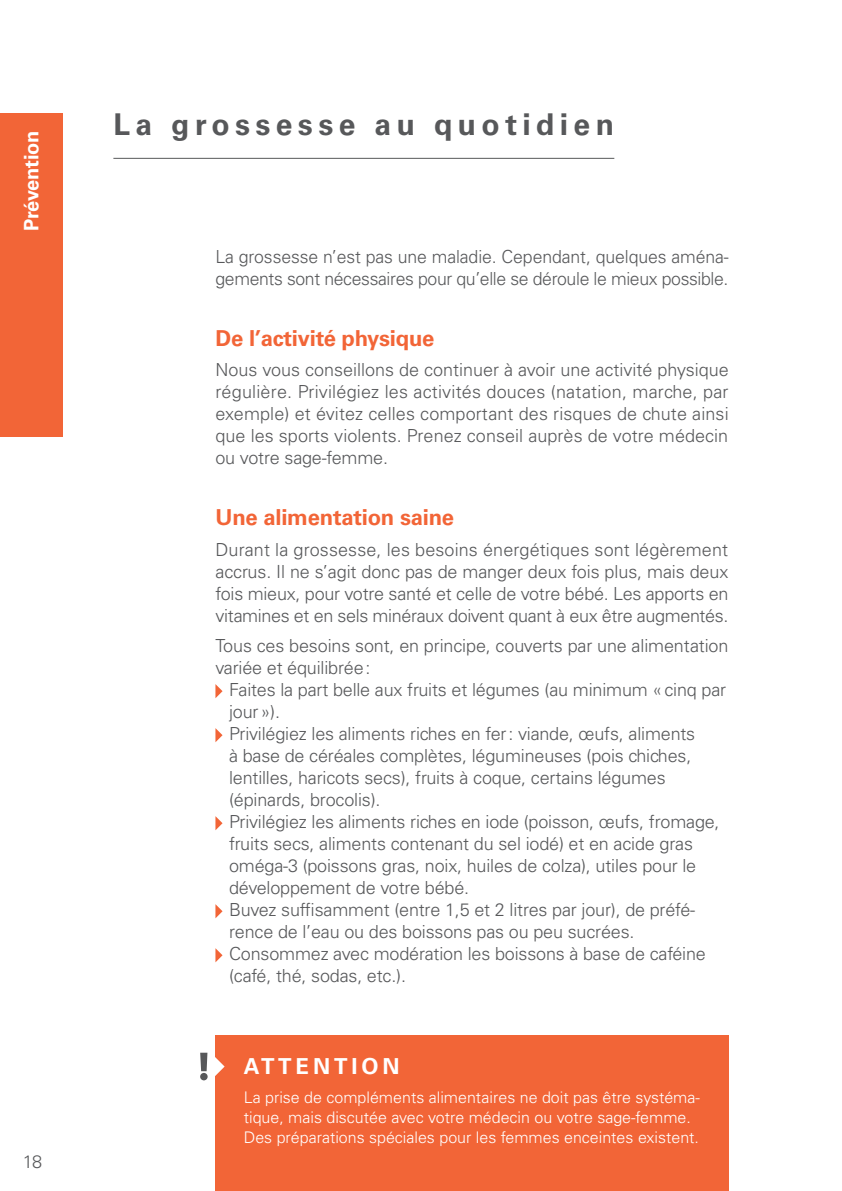
<style>
.page{position:relative;width:842px;height:1191px;background:#fff}
.page>*{position:absolute;margin:0;border:0;box-sizing:border-box;transform-origin:0 0}
.t1{font:700 30px "Univers LT Std";letter-spacing:.18em;color:#57585a}
.t2{font:700 22px "Univers LT Std";letter-spacing:-.01em;color:#f26537}
.t3{font:700 22px "Univers LT Std";letter-spacing:.18em;color:#fff}
.t4{font:700 20px "Univers LT Std";letter-spacing:-.01em;color:#fff}
.t5{font:300 18px/22px "Univers LT Std";letter-spacing:-.01em;color:#57585a}
.t6{font:300 16px/20px "Univers LT Std";color:#fff}
</style>
<div class="page">
<svg style="left:215px;top:684px;width:8px;height:14px"></svg>
<svg style="left:215px;top:728px;width:8px;height:14px"></svg>
<svg style="left:215px;top:816px;width:8px;height:14px"></svg>
<svg style="left:215px;top:904px;width:8px;height:14px"></svg>
<svg style="left:215px;top:948px;width:8px;height:14px"></svg>
<hr style="left:113px;top:158px;width:501px;height:1px;background:#57585a">
<div style="left:0;top:113px;width:62px;height:324px;background:#f26537"></div>
<div style="left:215px;top:1035px;width:514px;height:156px;background:#f26537"></div>
<svg style="left:200px;top:1052px;width:25px;height:28px"></svg>
<p class="t4" style="left:20px;top:231px;width:102px;rotate:-90deg">Prévention</p>
<p class="t5" style="left:23px;top:1151px;width:21px">18</p>
<h1 class="t1" style="left:113px;top:107px;width:502px">La grossesse au quotidien</h1>
<p class="t5" style="left:215px;top:245px;width:515px">La grossesse n’est pas une maladie. Cependant, quelques aména&shy;gements sont nécessaires pour qu’elle se déroule le mieux possible.</p>
<p class="t2" style="left:215px;top:325px;width:221px">De l’activité physique</p>
<p class="t5" style="left:215px;top:359px;width:515px;text-align:justify">Nous vous conseillons de continuer à avoir une activité physique régulière. Privilégiez les activités douces (natation, marche, par exemple) et évitez celles comportant des risques de chute ainsi que les sports violents. Prenez conseil auprès de votre médecin ou votre sage-femme.</p>
<p class="t2" style="left:215px;top:504px;width:240px">Une alimentation saine</p>
<p class="t5" style="left:215px;top:538px;width:515px;text-align:justify">Durant la grossesse, les besoins énergétiques sont légèrement accrus. Il ne s’agit donc pas de manger deux fois plus, mais deux fois mieux, pour votre santé et celle de votre bébé. Les apports en vitamines et en sels minéraux doivent quant à eux être augmentés.</p>
<p class="t5" style="left:215px;top:635px;width:515px">Tous ces besoins sont, en principe, couverts par une alimentation variée et équilibrée:</p>
<p class="t5" style="left:229px;top:679px;width:499px">Faites la part belle aux fruits et légumes (au minimum «cinq par jour»).<br>Privilégiez les aliments riches en fer: viande, œufs, aliments<br>à base de céréales complètes, légumineuses (pois chiches, lentilles, haricots secs), fruits à coque, certains légumes (épinards, brocolis).<br>Privilégiez les aliments riches en iode (poisson, œufs, fromage, fruits secs, aliments contenant du sel iodé) et en acide gras oméga-3 (poissons gras, noix, huiles de colza), utiles pour le développement de votre bébé.<br>Buvez suffisamment (entre 1,5 et 2 litres par jour), de préfé&shy;rence de l’eau ou des boissons pas ou peu sucrées.<br>Consommez avec modération les boissons à base de caféine (café, thé, sodas, etc.).</p>
<p class="t3" style="left:244px;top:1053px;width:157px">ATTENTION</p>
<p class="t6" style="left:244px;top:1087px;width:458px">La prise de compléments alimentaires ne doit pas être systéma&shy;tique, mais discutée avec votre médecin ou votre sage-femme.<br>Des préparations spéciales pour les femmes enceintes existent.</p>
</div>
